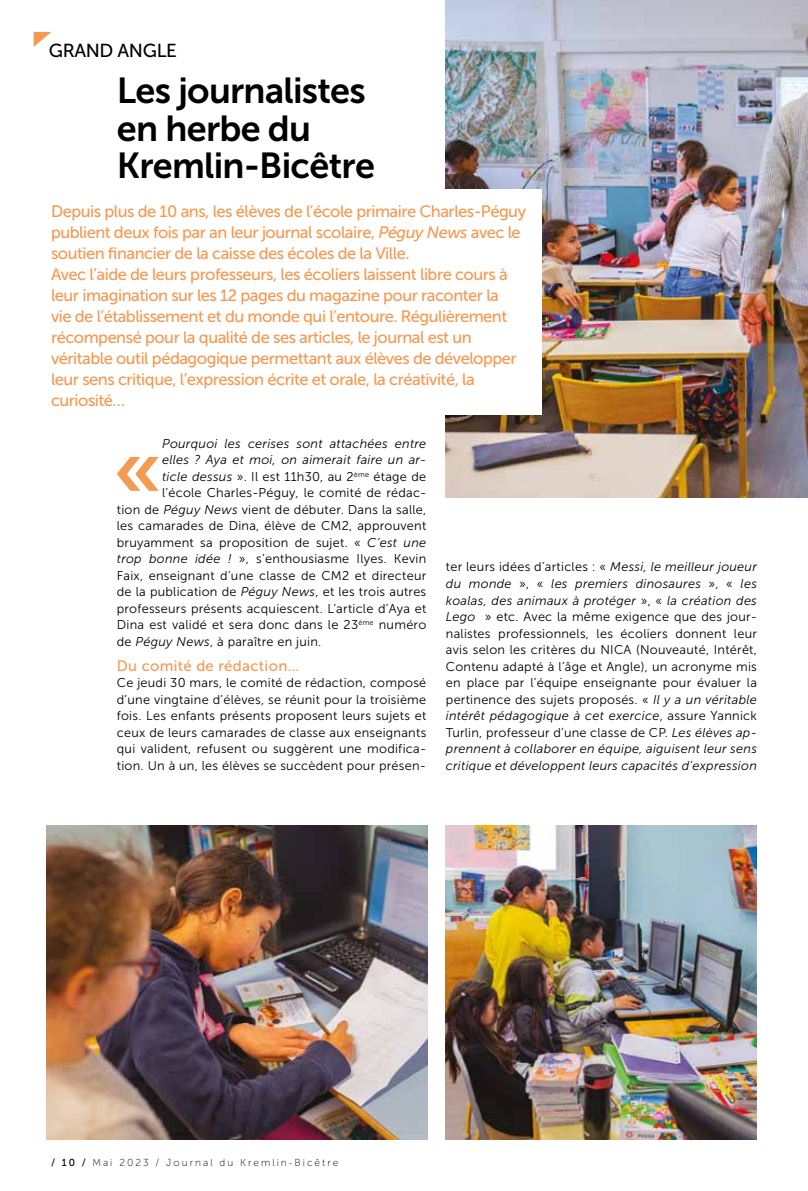
<style>
.page{position:relative;width:808px;height:1191px;background:#fff}
.page>*{position:absolute;margin:0;border:0;box-sizing:border-box;transform-origin:0 0}
.t1{font:82.5px "Museo Sans 700";color:#f49a53}
.t2{font:36px/37.5px "Museo Sans 700";letter-spacing:-.02em;color:#000}
.t3{font:18.75px "Museo Sans 500";letter-spacing:-.02em;color:#000}
.t4{font:16.5px/21px "Museo Sans 500";letter-spacing:-.03em;color:#f49a53}
.t5{font:15px "Museo Sans 500";letter-spacing:.02em;color:#f49a54}
.t6{font:12.75px/16.5px "Museo Sans 300";letter-spacing:.02em;color:#000;text-align:justify}
.t7{font:italic 12.75px "Museo Sans 300";letter-spacing:.02em;color:#000}
.t8{font:10.2px "Museo Sans 100";letter-spacing:.2em;color:#000}
.s1{font-style:italic}
.s2{font-family:"Museo Sans 500"}
</style>
<div class="page">
<svg style="left:34px;top:32px;width:17px;height:15px"></svg>
<img style="left:446px;top:0;width:362px;height:497px">
<div style="left:26px;top:189px;width:515px;height:226px;background:#fff"></div>
<img style="left:47px;top:825px;width:381px;height:315px">
<img style="left:446px;top:825px;width:311px;height:315px">
<h3 class="t3" style="left:49px;top:40px;width:130px">GRAND ANGLE</h3>
<h2 class="t2" style="left:117px;top:72px;width:260px">Les journalistes en herbe du<br>Kremlin-Bicêtre</h2>
<p class="t4" style="left:51px;top:201px;width:476px">Depuis plus de 10 ans, les élèves de l’école primaire Charles-Péguy publient deux fois par an leur journal scolaire, <span class="s1">Péguy News</span> avec le soutien financier de la caisse des écoles de la Ville.<br>Avec l’aide de leurs professeurs, les écoliers laissent libre cours à leur imagination sur les 12 pages du magazine pour raconter la<br>vie de l’établissement et du monde qui l’entoure. Régulièrement récompensé pour la qualité de ses articles, le journal est un véritable outil pédagogique permettant aux élèves de développer leur sens critique, l’expression écrite et orale, la créativité, la curiosité…</p>
<p class="t7" style="left:162px;top:436px;width:266px">Pourquoi les cerises sont attachées entre</p>
<p class="t7" style="left:162px;top:453px;width:266px">elles ? Aya et moi, on aimerait faire un ar-</p>
<p class="t6" style="left:162px;top:468px;width:266px"><span class="s1">ticle dessus</span> ». Il est 11h30, au 2<sup>ème</sup> étage de</p>
<p class="t6" style="left:162px;top:484px;width:266px">l’école Charles-Péguy, le comité de rédac-</p>
<p class="t6" style="left:117px;top:501px;width:311px">tion de <span class="s1">Péguy News</span> vient de débuter. Dans la salle,</p>
<p class="t6" style="left:117px;top:517px;width:311px">les camarades de Dina, élève de CM2, approuvent</p>
<p class="t6" style="left:117px;top:534px;width:311px">bruyamment sa proposition de sujet. « <span class="s1">C’est une</span></p>
<p class="t6" style="left:117px;top:550px;width:311px"><span class="s1">trop bonne idée !</span> », s’enthousiasme Ilyes. Kevin</p>
<p class="t6" style="left:117px;top:567px;width:311px">Faix, enseignant d’une classe de CM2 et directeur</p>
<p class="t6" style="left:117px;top:583px;width:311px">de la publication de <span class="s1">Péguy News</span>, et les trois autres</p>
<p class="t6" style="left:117px;top:600px;width:311px">professeurs présents acquiescent. L’article d’Aya et</p>
<p class="t6" style="left:117px;top:616px;width:311px">Dina est validé et sera donc dans le 23<sup>ème</sup> numéro</p>
<p class="t6" style="left:117px;top:633px;width:206px">de <span class="s1">Péguy News</span>, à paraître en juin.</p>
<p class="t5" style="left:117px;top:657px;width:184px">Du comité de rédaction…</p>
<p class="t6" style="left:117px;top:674px;width:311px">Ce jeudi 30 mars, le comité de rédaction, composé d’une vingtaine d’élèves, se réunit pour la troisième fois. Les enfants présents proposent leurs sujets et ceux de leurs camarades de classe aux enseignants qui valident, refusent ou suggèrent une modifica&shy;tion. Un à un, les élèves se succèdent pour présen-</p>
<h1 class="t1" style="left:114px;top:423px;width:50px">«</h1>
<p class="t6" style="left:446px;top:559px;width:313px">ter leurs idées d’articles : « <span class="s1">Messi, le meilleur joueur du monde</span> », « <span class="s1">les premiers dinosaures</span> », « <span class="s1">les koalas, des animaux à protéger</span> », « <span class="s1">la création des Lego</span> » etc. Avec la même exigence que des jour&shy;nalistes professionnels, les écoliers donnent leur avis selon les critères du NICA (Nouveauté, Intérêt, Contenu adapté à l’âge et Angle), un acronyme mis en place par l’équipe enseignante pour évaluer la pertinence des sujets proposés. « <span class="s1">Il y a un véritable intérêt pédagogique à cet exercice</span>, assure Yannick Turlin, professeur d’une classe de CP. <span class="s1">Les élèves ap&shy;prennent à collaborer en équipe, aiguisent leur sens critique et développent leurs capacités d’expression</span></p>
<p class="t8" style="left:51px;top:1156px;width:289px"><span class="s2">/ 10 /</span> Mai 2023 / Journal du Kremlin-Bicêtre</p>
</div>
